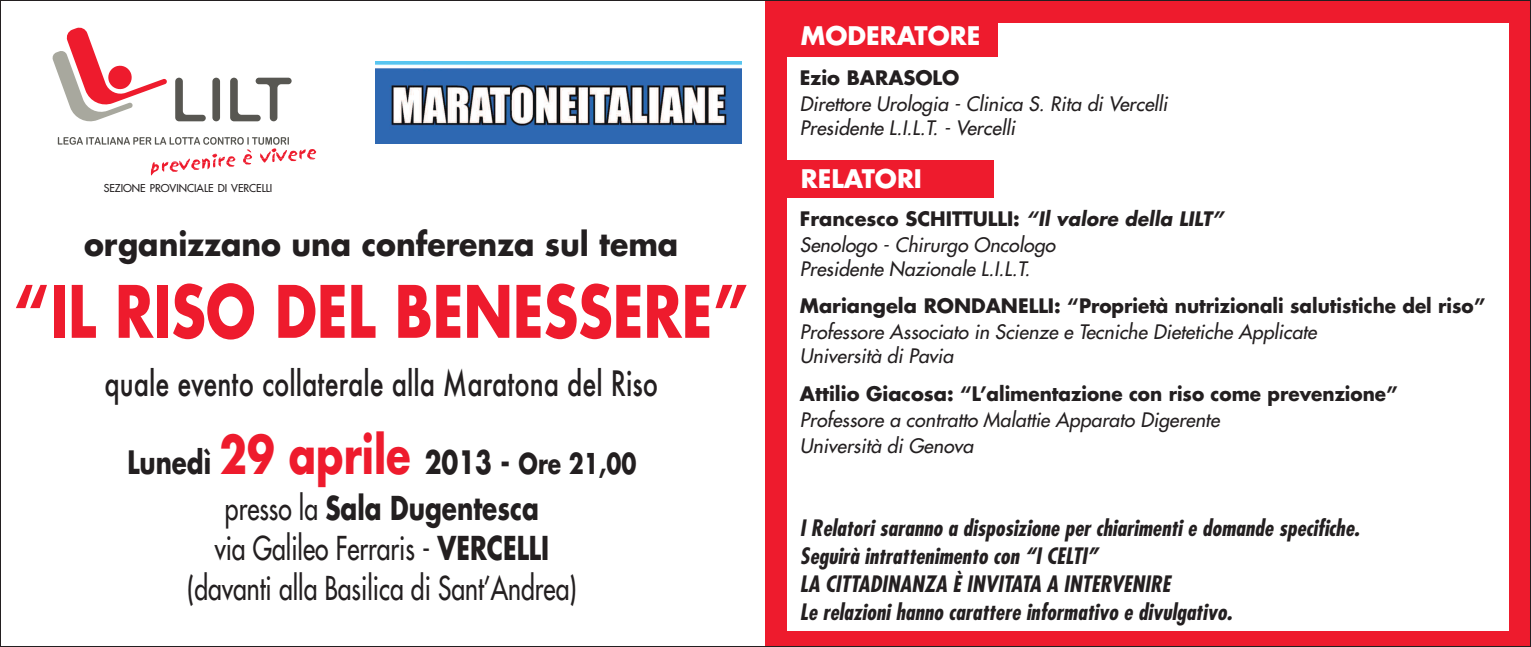
<style>
.page{position:relative;width:1531px;height:647px;background:#fff}
.page>*{position:absolute;margin:0;border:0;box-sizing:border-box;transform-origin:0 0}
.t1{font:700 70px "Futura";color:#ee1b2d;scale:.8 1}
.t2{font:500 34px "Futura";color:#231f20;scale:.75 1}
.t3{font:32px/40px "Futura";color:#231f20;text-align:center;scale:.77 1}
.t4{font:700 32px "Futura";color:#231f20;scale:.94 1}
.t5{font:700 31.4px "Futura";color:#231f20;scale:.78 1}
.t6{font:700 24.8px "Futura";color:#fff}
.t7{font:italic 700 condensed 22px/28px "Futura";color:#231f20}
.t8{font:italic 19.4px/24px "Futura";letter-spacing:.005em;color:#231f20}
.t9{font:700 19.4px "Futura";color:#231f20}
.t10{font:10.6px "Futura";color:#231f20}
.s1{font-size:51.4px;color:#ee1b2d}
.s2{font-size:28px}
.s3{font-weight:700}
.s4{font-weight:700;font-style:normal}
</style>
<div class="page">
<div style="left:765px;top:0;width:766px;height:646px;background:#ee1b2d"></div>
<div style="left:787px;top:23px;width:722px;height:607px;background:#fff"></div>
<div style="left:773px;top:19px;width:225px;height:38px;background:#ee1b2d"></div>
<div style="left:773px;top:159px;width:221px;height:38px;background:#ee1b2d"></div>
<img style="left:375px;top:62px;width:366px;height:81px">
<svg style="left:58px;top:137px;width:258px;height:38px"></svg>
<svg style="left:52px;top:27px;width:115px;height:95px"></svg>
<svg style="left:175px;top:78px;width:117px;height:43px"></svg>
<p class="t10" style="left:104px;top:182px;width:170px">SEZIONE PROVINCIALE DI VERCELLI</p>
<h3 class="t4" style="left:84px;top:229px;width:634px">organizzano una conferenza sul tema</h3>
<h1 class="t1" style="left:15px;top:279px;width:918px">“IL RISO DEL BENESSERE”</h1>
<h2 class="t2" style="left:104px;top:364px;width:740px">quale evento collaterale alla Maratona del Riso</h2>
<h3 class="t5" style="left:127px;top:448px;width:654px">Lunedì <span class="s1">29 aprile</span> 2013 - <span class="s2">Ore 21,00</span></h3>
<h3 class="t3" style="left:187px;top:490px;width:507px">presso la <span class="s3">Sala Dugentesca<br></span>via Galileo Ferraris - <span class="s3">VERCELLI </span>(davanti alla Basilica di Sant’Andrea)</h3>
<p class="t6" style="left:801px;top:24px;width:181px">MODERATORE</p>
<p class="t9" style="left:800px;top:69px;width:161px">Ezio BARASOLO</p>
<p class="t8" style="left:800px;top:93px;width:369px">Direttore Urologia - Clinica S. Rita di Vercelli<br>Presidente L.I.L.T. - Vercelli</p>
<p class="t6" style="left:801px;top:167px;width:123px">RELATORI</p>
<p class="t8" style="left:800px;top:207px;width:425px;line-height:26px"><span class="s4">Francesco SCHITTULLI:</span> <span class="s3">“Il valore della LILT”<br></span>Senologo - Chirurgo Oncologo</p>
<p class="t8" style="left:800px;top:258px;width:232px">Presidente Nazionale L.I.L.T.</p>
<p class="t9" style="left:800px;top:297px;width:687px">Mariangela RONDANELLI: “Proprietà nutrizionali salutistiche del riso”</p>
<p class="t8" style="left:800px;top:321px;width:518px">Professore Associato in Scienze e Tecniche Dietetiche Applicate<br>Università di Pavia</p>
<p class="t9" style="left:800px;top:384px;width:599px">Attilio Giacosa: “L’alimentazione con riso come prevenzione”</p>
<p class="t8" style="left:800px;top:407px;width:421px;line-height:26px">Professore a contratto Malattie Apparato Digerente<br>Università di Genova</p>
<p class="t7" style="left:800px;top:515px;width:561px">I Relatori saranno a disposizione per chiarimenti e domande specifiche.<br>Seguirà intrattenimento con “I CELTI”<br>LA CITTADINANZA È INVITATA A INTERVENIRE<br>Le relazioni hanno carattere informativo e divulgativo.</p>
</div>
